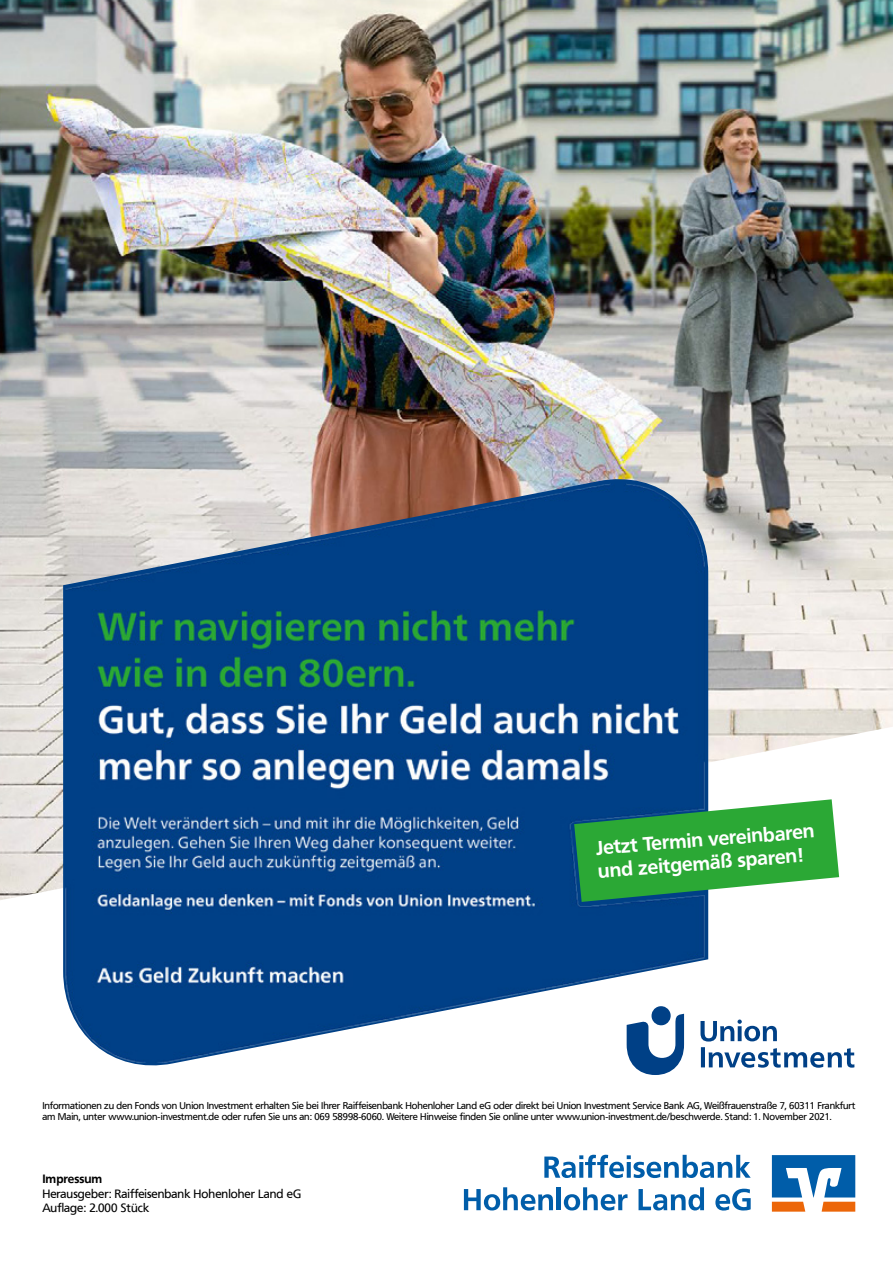
<style>
.page{position:relative;width:893px;height:1263px;background:#fff}
.page>*{position:absolute;margin:0;border:0;box-sizing:border-box;transform-origin:0 0}
.t1{font:700 19.5px/23.2px "Frutiger VR";color:#fff}
.t2{font:12px/14.4px "Frutiger VR";color:#000}
.t3{font:700 12px "Frutiger VR";color:#000}
.t4{font:9.75px/11.7px "Frutiger VR";letter-spacing:-.01em;color:#000}
</style>
<div class="page">
<svg style="left:772px;top:1155px;width:83px;height:56px"></svg>
<svg style="left:544px;top:1155px;width:207px;height:23px"></svg>
<svg style="left:464px;top:1187px;width:89px;height:23px"></svg>
<hr style="left:557px;top:1187px;width:4px;height:23px;background:#005da9">
<svg style="left:564px;top:1187px;width:63px;height:23px"></svg>
<svg style="left:638px;top:1187px;width:66px;height:23px"></svg>
<svg style="left:715px;top:1189px;width:36px;height:21px"></svg>
<img style="left:0;top:0;width:893px;height:900px">
<svg style="left:63px;top:469px;width:645px;height:597px"></svg>
<svg style="left:704px;top:799px;width:135px;height:103px"></svg>
<svg style="left:627px;top:1006px;width:227px;height:69px"></svg>
<img style="left:66px;top:483px;width:638px;height:579px">
<h1 class="t1" style="left:595px;top:837px;width:221px;rotate:-5deg">Jetzt Termin vereinbaren und zeitgemäß sparen!</h1>
<p class="t4" style="left:42px;top:1099px;width:815px">Informationen zu den Fonds von Union Investment erhalten Sie bei Ihrer Raiffeisenbank Hohenloher Land eG oder direkt bei Union Investment Service Bank AG, Weißfrauenstraße 7, 60311 Frankfurt am Main, unter www.union-investment.de oder rufen Sie uns an: 069 58998-6060. Weitere Hinweise finden Sie online unter www.union-investment.de/beschwerde. Stand: 1. November 2021.</p>
<p class="t3" style="left:42px;top:1172px;width:62px">Impressum</p>
<p class="t2" style="left:42px;top:1186px;width:260px">Herausgeber: Raiffeisenbank Hohenloher Land eG<br>Auflage: 2.000 Stück</p>
</div>
